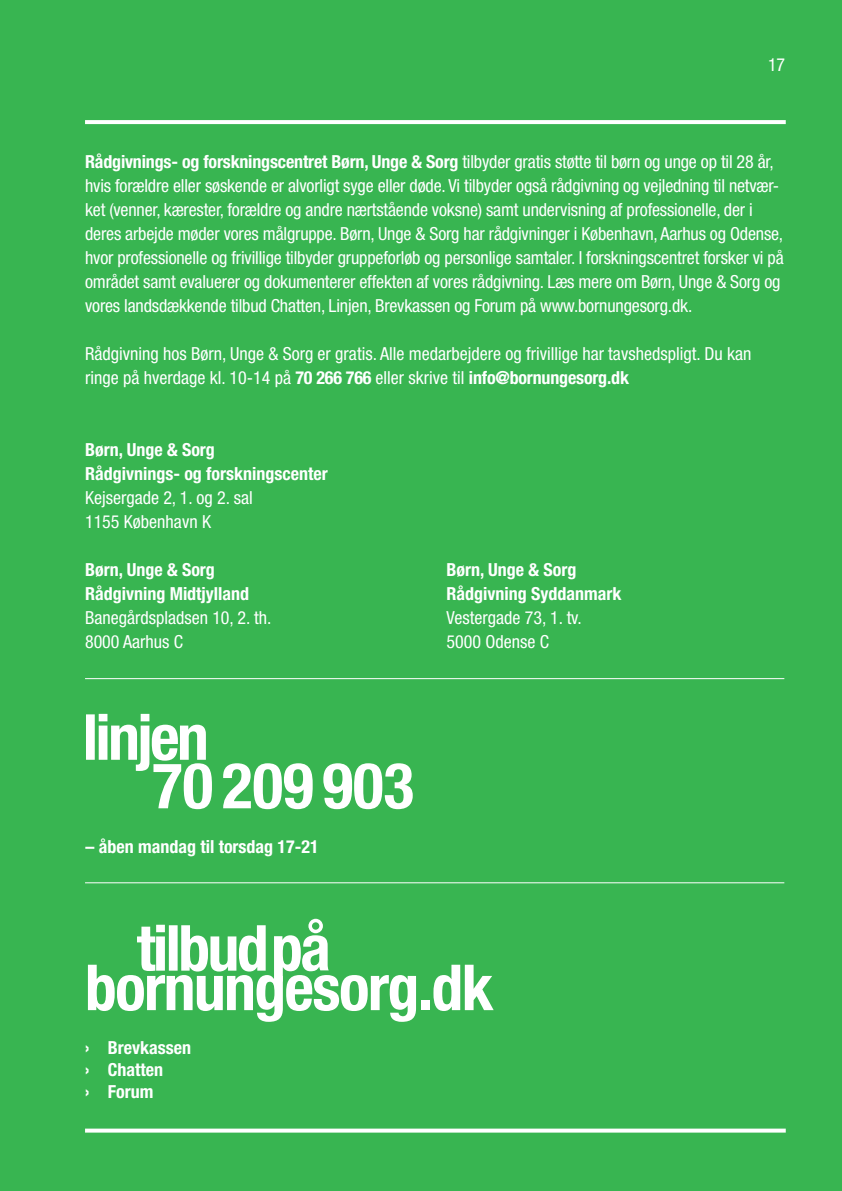
<style>
.page{position:relative;width:842px;height:1191px;background:#38b551}
.page>*{position:absolute;margin:0;border:0;box-sizing:border-box;transform-origin:0 0}
.t1{font:700 condensed 63.6px "Helvetica Neue";letter-spacing:-.025em;color:#fff}
.t2{font:condensed 18px/24px "Helvetica Neue";letter-spacing:-.01em;color:#fff}
.t3{font:700 condensed 18px/24px "Helvetica Neue";color:#fff}
.s1{font-weight:700}
</style>
<div class="page">
<svg style="left:85px;top:120px;width:701px;height:4px;background:#fafdfa"></svg>
<svg style="left:85px;top:1128px;width:701px;height:4px;background:#e0f3e4"></svg>
<hr style="left:85px;top:882px;width:699px;height:1px;background:#fff">
<hr style="left:85px;top:678px;width:699px;height:1px;background:#fff">
<svg style="left:137px;top:924px;width:129px;height:47px"></svg>
<svg style="left:274px;top:918px;width:55px;height:63px"></svg>
<svg style="left:86px;top:714px;width:120px;height:57px"></svg>
<p class="t2" style="left:768px;top:52px;width:19px">17</p>
<p class="t2" style="left:85px;top:149px;width:700px"><span class="s1">Rådgivnings- og forskningscentret Børn, Unge &amp; Sorg</span> tilbyder gratis støtte til børn og unge op til 28 år, hvis forældre eller søskende er alvorligt syge eller døde. Vi tilbyder også rådgivning og vejledning til netvær&shy;ket (venner, kærester, forældre og andre nærtstående voksne) samt undervisning af professionelle, der i deres arbejde møder vores målgruppe. Børn, Unge &amp; Sorg har rådgivninger i København, Aarhus og Odense, hvor professionelle og frivillige tilbyder gruppeforløb og personlige samtaler. I forskningscentret forsker vi på området samt evaluerer og dokumenterer effekten af vores rådgivning. Læs mere om Børn, Unge &amp; Sorg og vores landsdækkende tilbud Chatten, Linjen, Brevkassen og Forum på www.bornungesorg.dk.</p>
<p class="t2" style="left:85px;top:341px;width:668px">Rådgivning hos Børn, Unge &amp; Sorg er gratis. Alle medarbejdere og frivillige har tavshedspligt. Du kan ringe på hverdage kl. 10-14 på <span class="s1">70 266 766</span> eller skrive til <span class="s1">info@bornungesorg.dk</span></p>
<p class="t3" style="left:85px;top:437px;width:244px">Børn, Unge &amp; Sorg<br>Rådgivnings- og forskningscenter</p>
<p class="t2" style="left:85px;top:486px;width:169px">Kejsergade 2, 1. og 2. sal<br>1155 København K</p>
<p class="t3" style="left:85px;top:557px;width:166px">Børn, Unge &amp; Sorg<br>Rådgivning Midtjylland</p>
<p class="t2" style="left:85px;top:605px;width:188px">Banegårdspladsen 10, 2. th.<br>8000 Aarhus C</p>
<p class="t3" style="left:446px;top:557px;width:176px">Børn, Unge &amp; Sorg<br>Rådgivning Syddanmark</p>
<p class="t2" style="left:446px;top:605px;width:137px">Vestergade 73, 1. tv.<br>5000 Odense C</p>
<h1 class="t1" style="left:152px;top:747px;width:263px">70 209 903</h1>
<p class="t3" style="left:85px;top:834px;width:235px">– åben mandag til torsdag 17-21</p>
<h1 class="t1" style="left:85px;top:949px;width:410px">bornungesorg.dk</h1>
<p class="t3" style="left:85px;top:1036px;width:107px;line-height:22px">› Brevkassen › Chatten<br>› Forum</p>
</div>
